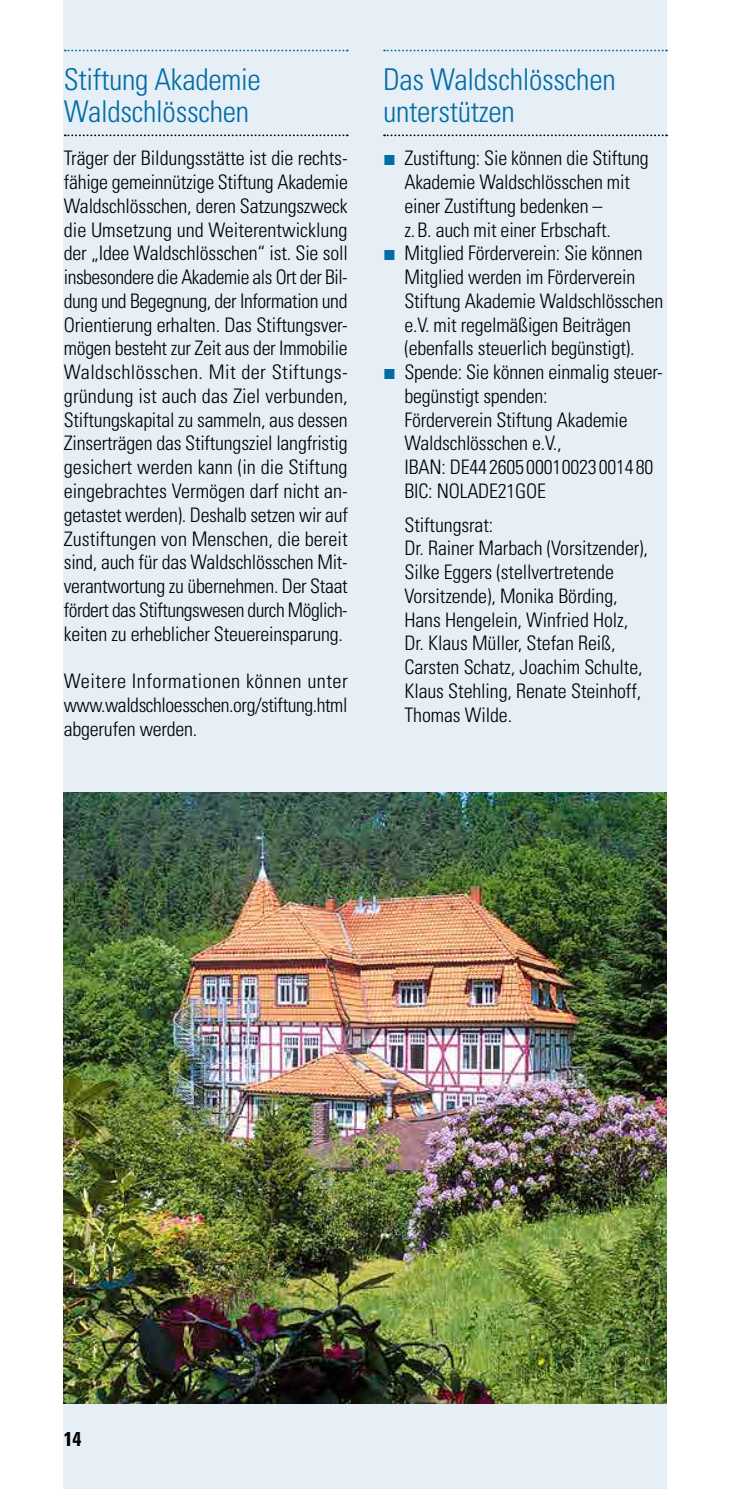
<style>
.page{position:relative;width:745px;height:1489px;background:#fff}
.page>*{position:absolute;margin:0;border:0;box-sizing:border-box;transform-origin:0 0}
.t1{font:300 condensed 30px/32.5px "Univers";letter-spacing:-.01em;color:#006da6}
.t2{font:300 condensed 20px/23.8px "Univers";letter-spacing:-.01em;color:#000;text-align:justify}
.t3{font:700 condensed 20px "Univers";color:#000}
</style>
<div class="page">
<div style="left:64px;top:0;width:602px;height:1488px;background:#e6eef6"></div>
<svg style="left:65px;top:50px;width:282px;height:1px"></svg>
<svg style="left:65px;top:134px;width:282px;height:2px"></svg>
<svg style="left:384px;top:50px;width:282px;height:1px"></svg>
<svg style="left:384px;top:134px;width:282px;height:2px"></svg>
<img style="left:64px;top:792px;width:602px;height:611px">
<h1 class="t1" style="left:64px;top:63px;width:198px">Stiftung Akademie<br>Waldschlösschen</h1>
<p class="t2" style="left:64px;top:146px;width:285px">Träger der Bildungsstätte ist die rechts&shy;fähige gemeinnützige Stiftung Akademie Waldschlösschen, deren Satzungszweck die Umsetzung und Weiterentwicklung der „Idee Waldschlösschen“ ist. Sie soll insbesondere die Akademie als Ort der Bil&shy;dung und Begegnung, der Information und Orientierung erhalten. Das Stiftungsver&shy;mögen besteht zur Zeit aus der Immobilie Waldschlösschen. Mit der Stiftungs&shy;gründung ist auch das Ziel verbunden, Stiftungskapital zu sammeln, aus dessen Zinserträgen das Stiftungsziel langfristig gesichert werden kann (in die Stiftung eingebrachtes Vermögen darf nicht an&shy;getastet werden). Deshalb setzen wir auf Zustiftungen von Menschen, die bereit sind, auch für das Waldschlösschen Mit&shy;verantwortung zu übernehmen. Der Staat fördert das Stiftungswesen durch Möglich&shy;keiten zu erheblicher Steuereinsparung.</p>
<p class="t2" style="left:64px;top:669px;width:285px">Weitere Informationen können unter www.waldschloesschen.org/stiftung.html abgerufen werden.</p>
<h1 class="t1" style="left:383px;top:63px;width:234px">Das Waldschlösschen unterstützen</h1>
<p class="t2" style="left:404px;top:146px;width:260px;text-align:left">Zustiftung: Sie können die Stiftung<br>Akademie Waldschlösschen mit einer Zustiftung bedenken –<br>z.B. auch mit einer Erbschaft.<br>Mitglied Förderverein: Sie können<br>Mitglied werden im Förderverein<br>Stiftung Akademie Waldschlösschen e.V. mit regelmäßigen Beiträgen (ebenfalls steuerlich begünstigt).<br>Spende: Sie können einmalig steuer&shy;begünstigt spenden:<br>Förderverein Stiftung Akademie<br>Waldschlösschen e.V.,<br>IBAN: DE44260500010023001480<br>BIC: NOLADE21GOE</p>
<p class="t2" style="left:404px;top:513px;width:245px;text-align:left">Stiftungsrat:<br>Dr. Rainer Marbach (Vorsitzender),<br>Silke Eggers (stellvertretende<br>Vorsitzende), Monika Börding,<br>Hans Hengelein, Winfried Holz,<br>Dr. Klaus Müller, Stefan Reiß,<br>Carsten Schatz, Joachim Schulte,<br>Klaus Stehling, Renate Steinhoff,<br>Thomas Wilde.</p>
<p class="t3" style="left:64px;top:1426px;width:19px">14</p>
</div>
